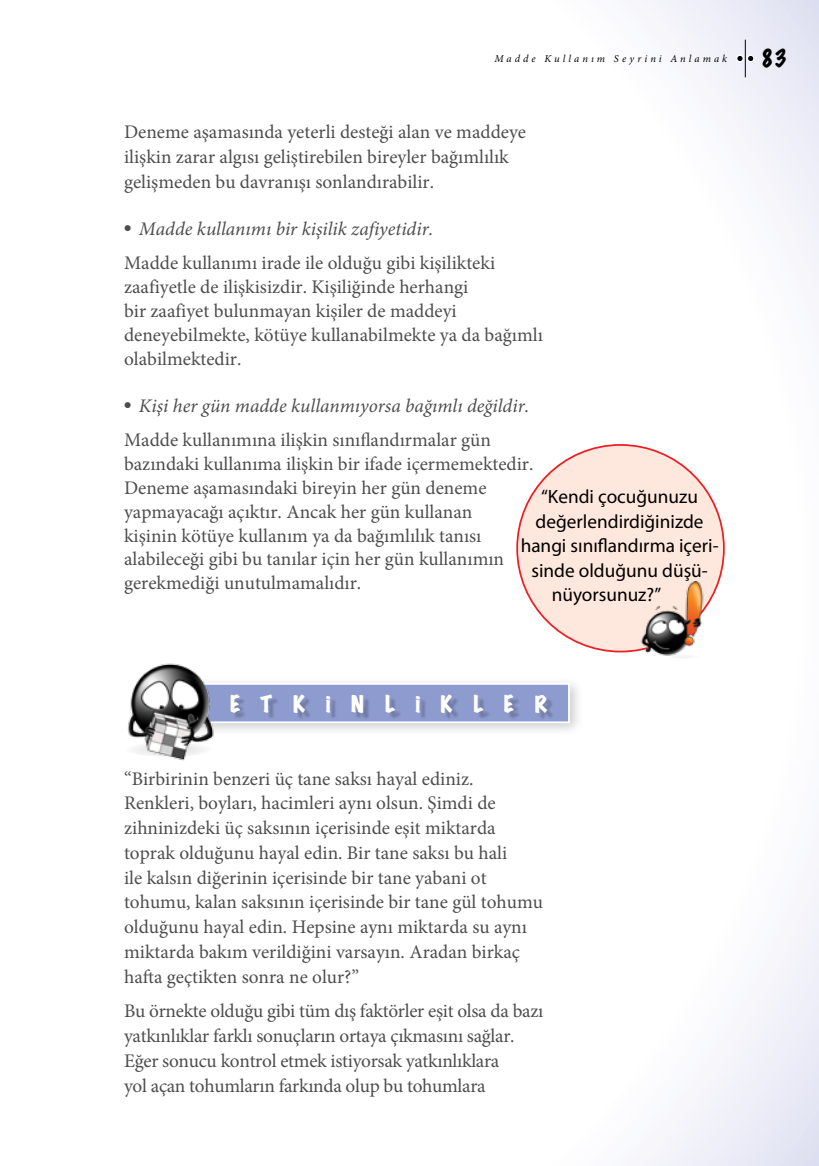
<style>
.page{position:relative;width:819px;height:1166px;background:#fff}
.page>*{position:absolute;margin:0;border:0;box-sizing:border-box;transform-origin:0 0}
.t1{font:100 22.75px "Marker Felt";color:#000}
.t2{font:expanded 21px "Marker Felt";letter-spacing:.975em;color:#fff}
.t3{font:19.25px/24.7px "Minion Pro";color:#4d4d4f}
.t4{font:19.25px "Myriad Pro";color:#000}
.t5{font:italic 19.25px/33.8px "Minion Pro";color:#4d4d4f}
.t6{font:italic 10.5px "Minion Pro";letter-spacing:.295em;color:#000}
.s1{font-family:"Times";font-style:italic;font-size:21px}
.s2{font-style:italic}
.s3{font-family:"Times";font-size:21px}
.s4{font-style:normal}
</style>
<div class="page">
<hr style="left:745px;top:40px;width:1px;height:37px;background:#000">
<div style="left:736px;top:55px;width:7px;height:7px;background:#000;border-radius:50%"></div>
<div style="left:736px;top:55px;width:7px;height:7px;border:1px solid #fff;border-radius:50%"></div>
<svg style="left:747px;top:55px;width:6px;height:7px"></svg>
<div style="left:746px;top:55px;width:8px;height:7px;border:1px solid #fff;border-radius:50%"></div>
<div style="left:171px;top:676px;width:413px;height:61px;background:#000;opacity:.2"></div>
<div style="left:178px;top:684px;width:391px;height:38px;background:#8e9bce"></div>
<div style="left:234px;top:696px;width:320px;height:24px;background:#000;opacity:.2"></div>
<div style="left:178px;top:683px;width:391px;height:40px;border:2px solid #fff"></div>
<img style="left:128px;top:664px;width:85px;height:96px">
<div style="left:517px;top:445px;width:206px;height:206px;background:#fee7dc;border-radius:50%"></div>
<img style="left:627px;top:582px;width:79px;height:74px">
<svg style="left:666px;top:654px;width:35px;height:5px"></svg>
<p class="t6" style="left:494px;top:51px;width:234px">Madde Kullanım Seyrini Anlamak</p>
<p class="t1" style="left:761px;top:40px;width:27px">83</p>
<p class="t3" style="left:124px;top:120px;width:403px">Deneme aşamasında yeterli desteği alan ve maddeye ilişkin zarar algısı geliştirebilen bireyler bağımlılık gelişmeden bu davranışı sonlandırabilir.</p>
<p class="t3" style="left:124px;top:212px;width:372px;line-height:33.8px"><span class="s1">•</span> <span class="s2">Madde kullanımı bir kişilik zafiyetidir.<br></span>Madde kullanımı irade ile olduğu gibi kişilikteki</p>
<p class="t3" style="left:124px;top:275px;width:420px;line-height:23.8px">zaafiyetle de ilişkisizdir. Kişiliğinde herhangi<br>bir zaafiyet bulunmayan kişiler de maddeyi deneyebilmekte, kötüye kullanabilmekte ya da bağımlı olabilmektedir.</p>
<p class="t5" style="left:124px;top:389px;width:406px"><span class="s3">•</span> Kişi her gün madde kullanmıyorsa bağımlı değildir.<br><span class="s4">Madde kullanımına ilişkin sınıflandırmalar gün</span></p>
<p class="t3" style="left:124px;top:452px;width:411px;line-height:23.8px">bazındaki kullanıma ilişkin bir ifade içermemektedir.<br>Deneme aşamasındaki bireyin her gün deneme yapmayacağı açıktır. Ancak her gün kullanan<br>kişinin kötüye kullanım ya da bağımlılık tanısı alabileceği gibi bu tanılar için her gün kullanımın gerekmediği unutulmamalıdır.</p>
<p class="t4" style="left:541px;top:485px;width:158px">“Kendi çocuğunuzu</p>
<p class="t4" style="left:535px;top:509px;width:169px">değerlendirdiğinizde</p>
<p class="t4" style="left:520px;top:534px;width:199px">hangi sınıflandırma içeri-</p>
<p class="t4" style="left:531px;top:558px;width:178px">sinde olduğunu düşü-</p>
<p class="t4" style="left:551px;top:583px;width:111px">nüyorsunuz?”</p>
<p class="t2" style="left:230px;top:687px;width:319px">ETKiNLiKLER</p>
<p class="t3" style="left:124px;top:766px;width:420px">“Birbirinin benzeri üç tane saksı hayal ediniz.<br>Renkleri, boyları, hacimleri aynı olsun. Şimdi de zihninizdeki üç saksının içerisinde eşit miktarda toprak olduğunu hayal edin. Bir tane saksı bu hali<br>ile kalsın diğerinin içerisinde bir tane yabani ot tohumu, kalan saksının içerisinde bir tane gül tohumu olduğunu hayal edin. Hepsine aynı miktarda su aynı miktarda bakım verildiğini varsayın. Aradan birkaç hafta geçtikten sonra ne olur?”</p>
<p class="t3" style="left:124px;top:999px;width:420px">Bu örnekte olduğu gibi tüm dış faktörler eşit olsa da bazı yatkınlıklar farklı sonuçların ortaya çıkmasını sağlar.<br>Eğer sonucu kontrol etmek istiyorsak yatkınlıklara<br>yol açan tohumların farkında olup bu tohumlara</p>
</div>
